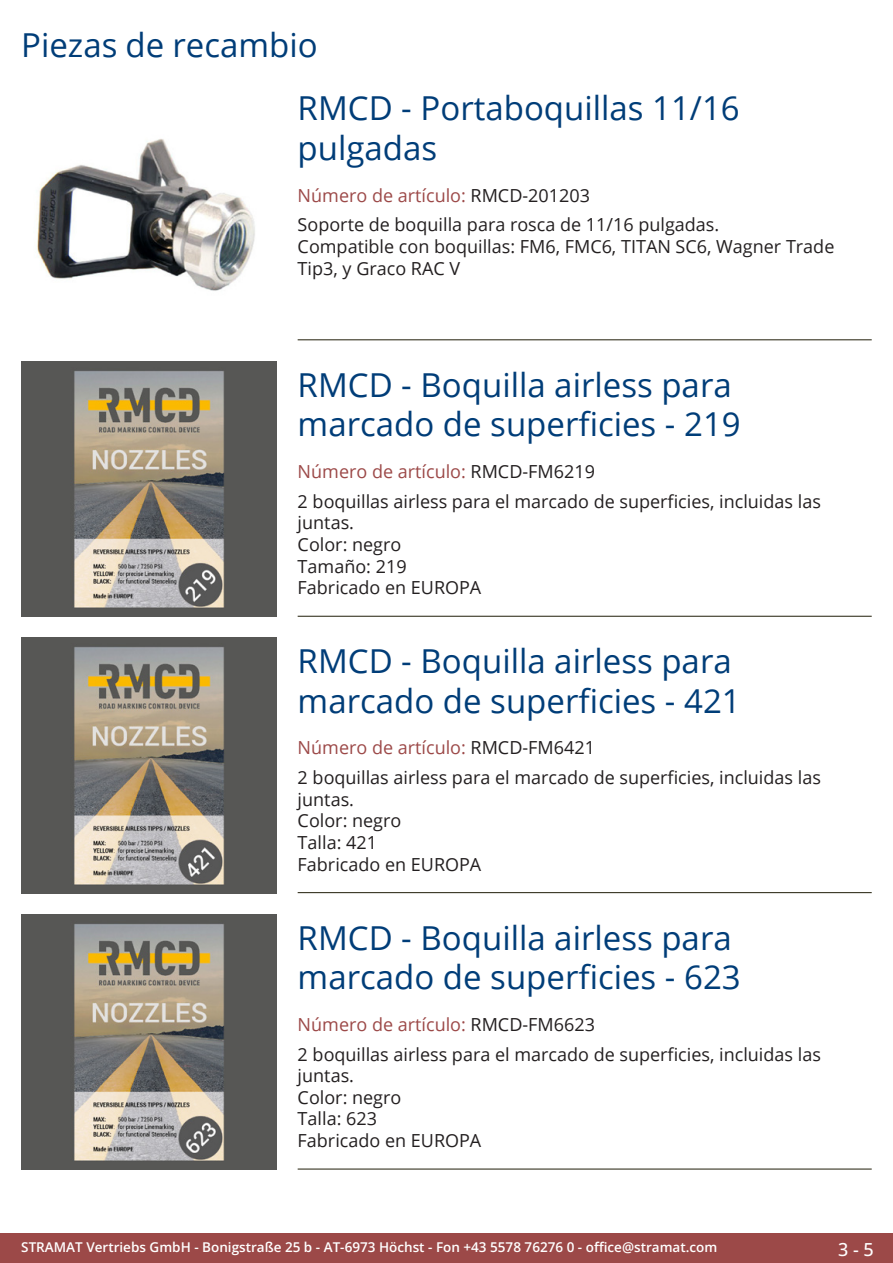
<style>
.page{position:relative;width:893px;height:1263px;background:#fff}
.page>*{position:absolute;margin:0;border:0;box-sizing:border-box;transform-origin:0 0}
.Produkttitel{font:33px/39.6px "Open Sans";color:#003d78}
.RastTitel{font:33px "Open Sans";color:#003d78}
.Beschreibung_Text{font:18px/21.6px "Open Sans";color:#231f20}
.TechDaten_Überschrif{font:18px "Open Sans";color:#9c4948}
.t1{font:500 18px "Open Sans";color:#fff}
.t2{font:600 13.5px "Open Sans";color:#fff}
.s1{color:#231f20}
</style>
<div class="page">
<div style="left:0;top:1233px;width:893px;height:30px;background:#9c4948"></div>
<hr style="left:298px;top:340px;width:574px;height:1px;background:#201d08">
<hr style="left:298px;top:616px;width:574px;height:1px;background:#201d08">
<hr style="left:298px;top:892px;width:574px;height:1px;background:#201d08">
<hr style="left:298px;top:1169px;width:574px;height:1px;background:#201d08">
<img style="left:36px;top:139px;width:219px;height:152px">
<img style="left:21px;top:361px;width:255px;height:256px">
<img style="left:21px;top:638px;width:255px;height:255px">
<img style="left:21px;top:914px;width:255px;height:255px">
<p class="RastTitel" style="left:21px;top:22px;width:298px">Piezas de recambio</p>
<p class="Produkttitel" style="left:298px;top:88px;width:444px">RMCD - Portaboquillas 11/16 pulgadas</p>
<p class="TechDaten_Überschrif" style="left:298px;top:183px;width:294px">Número de artículo: <span class="s1">RMCD-201203</span></p>
<p class="Beschreibung_Text" style="left:298px;top:214px;width:538px">Soporte de boquilla para rosca de 11/16 pulgadas.<br>Compatible con boquillas: FM6, FMC6, TITAN SC6, Wagner Trade<br>Tip3, y Graco RAC V</p>
<p class="Produkttitel" style="left:298px;top:364px;width:445px">RMCD - Boquilla airless para marcado de superficies - 219</p>
<p class="TechDaten_Überschrif" style="left:298px;top:459px;width:299px">Número de artículo: <span class="s1">RMCD-FM6219</span></p>
<p class="Beschreibung_Text" style="left:298px;top:490px;width:525px">2 boquillas airless para el marcado de superficies, incluidas las juntas.<br>Color: negro<br>Tamaño: 219<br>Fabricado en EUROPA</p>
<p class="Produkttitel" style="left:298px;top:640px;width:445px">RMCD - Boquilla airless para marcado de superficies - 421</p>
<p class="TechDaten_Überschrif" style="left:298px;top:735px;width:299px">Número de artículo: <span class="s1">RMCD-FM6421</span></p>
<p class="Beschreibung_Text" style="left:298px;top:766px;width:525px">2 boquillas airless para el marcado de superficies, incluidas las juntas.<br>Color: negro<br>Talla: 421<br>Fabricado en EUROPA</p>
<p class="Produkttitel" style="left:298px;top:917px;width:445px">RMCD - Boquilla airless para marcado de superficies - 623</p>
<p class="TechDaten_Überschrif" style="left:298px;top:1012px;width:299px">Número de artículo: <span class="s1">RMCD-FM6623</span></p>
<p class="Beschreibung_Text" style="left:298px;top:1043px;width:525px">2 boquillas airless para el marcado de superficies, incluidas las juntas.<br>Color: negro<br>Talla: 623<br>Fabricado en EUROPA</p>
<p class="t2" style="left:21px;top:1238px;width:698px">STRAMAT Vertriebs GmbH - Bonigstraße 25 b - AT-6973 Höchst - Fon +43 5578 76276 0 - office@stramat.com</p>
<p class="t1" style="left:838px;top:1237px;width:37px">3 - 5</p>
</div>
